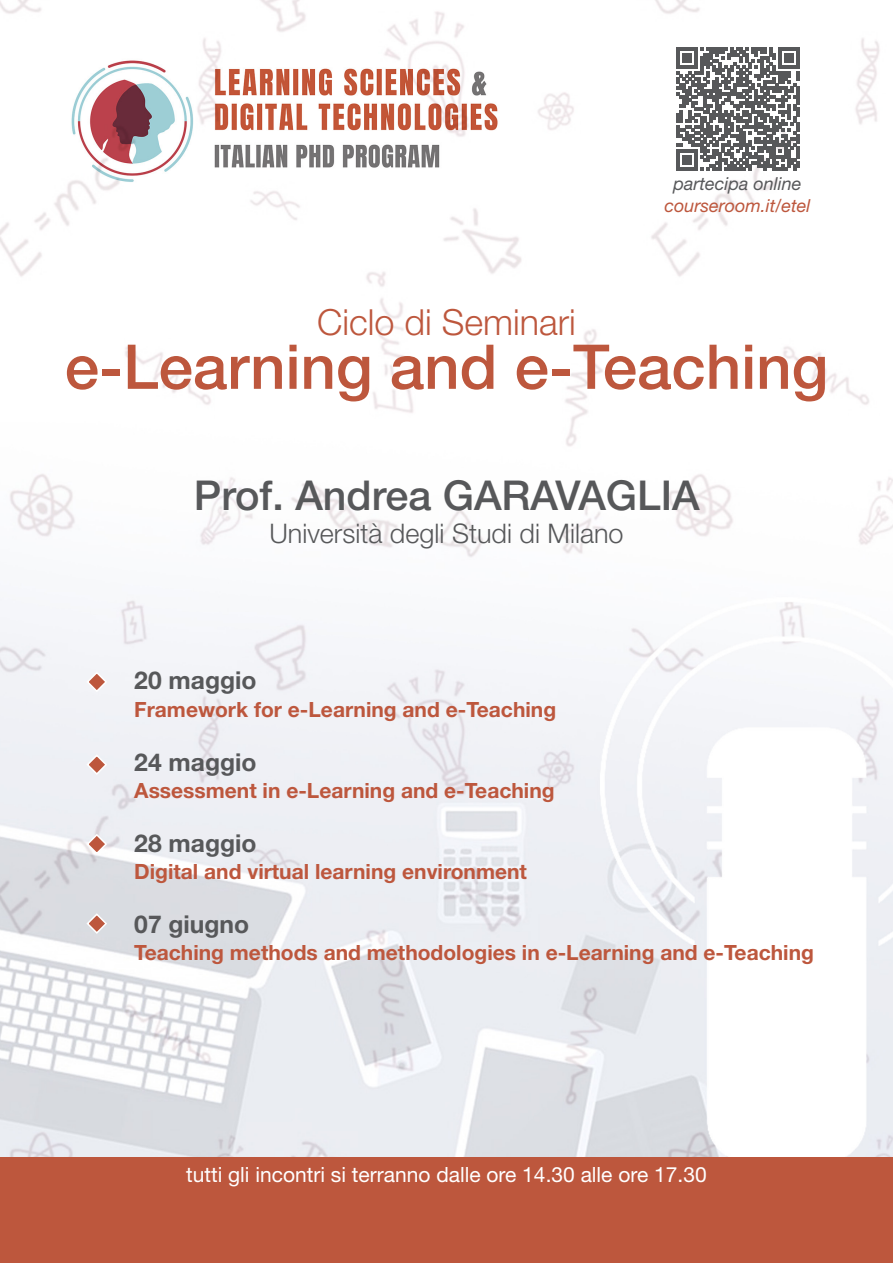
<style>
.page{position:relative;width:893px;height:1263px;background:#fff}
.page>*{position:absolute;margin:0;border:0;box-sizing:border-box;transform-origin:0 0}
.t1{font:500 61.8px "Helvetica Neue LT Std";color:#bd573d}
.t2{font:500 41.25px "Helvetica Neue LT Std";color:#57585a}
.t3{font:300 36px "Helvetica Neue LT Std";color:#bd573d}
.t4{font:300 27px "Helvetica Neue LT Std";color:#57585a}
.t5{font:700 24.6px "Helvetica Neue LT Std";color:#57585a}
.t6{font:700 21px "Helvetica Neue LT Std";color:#bd573d}
.t7{font:21px "Helvetica Neue LT Std";color:#fff}
.t8{font:italic 18px "Helvetica Neue LT Std";color:#bd573d}
.t9{font:italic 18px "Helvetica Neue LT Std";color:#57585a}
</style>
<div class="page">
<img style="left:0;top:0;width:893px;height:1157px">
<div style="left:0;top:1157px;width:893px;height:106px;background:#bd573d"></div>
<svg style="left:85px;top:670px;width:23px;height:23px"></svg>
<svg style="left:85px;top:753px;width:23px;height:23px"></svg>
<svg style="left:85px;top:833px;width:23px;height:22px"></svg>
<svg style="left:85px;top:912px;width:23px;height:23px"></svg>
<svg style="left:677px;top:48px;width:123px;height:123px"></svg>
<p class="t3" style="left:317px;top:300px;width:260px">Ciclo di Seminari</p>
<p class="t9" style="left:673px;top:173px;width:130px">partecipa online</p>
<p class="t8" style="left:664px;top:194px;width:147px">courseroom.it/etel</p>
<p class="t1" style="left:65px;top:330px;width:765px">e-Learning and e-Teaching</p>
<p class="t2" style="left:194px;top:470px;width:507px">Prof. Andrea GARAVAGLIA</p>
<p class="t4" style="left:269px;top:517px;width:356px">Università degli Studi di Milano</p>
<p class="t5" style="left:134px;top:665px;width:124px">20 maggio</p>
<p class="t6" style="left:134px;top:696px;width:423px">Framework for e-Learning and e-Teaching</p>
<p class="t5" style="left:134px;top:746px;width:124px">24 maggio</p>
<p class="t6" style="left:134px;top:777px;width:422px">Assessment in e-Learning and e-Teaching</p>
<p class="t5" style="left:134px;top:827px;width:124px">28 maggio</p>
<p class="t6" style="left:134px;top:858px;width:394px">Digital and virtual learning environment</p>
<p class="t5" style="left:134px;top:908px;width:117px">07 giugno</p>
<p class="t6" style="left:134px;top:939px;width:681px">Teaching methods and methodologies in e-Learning and e-Teaching</p>
<p class="t7" style="left:186px;top:1162px;width:522px">tutti gli incontri si terranno dalle ore 14.30 alle ore 17.30</p>
</div>
